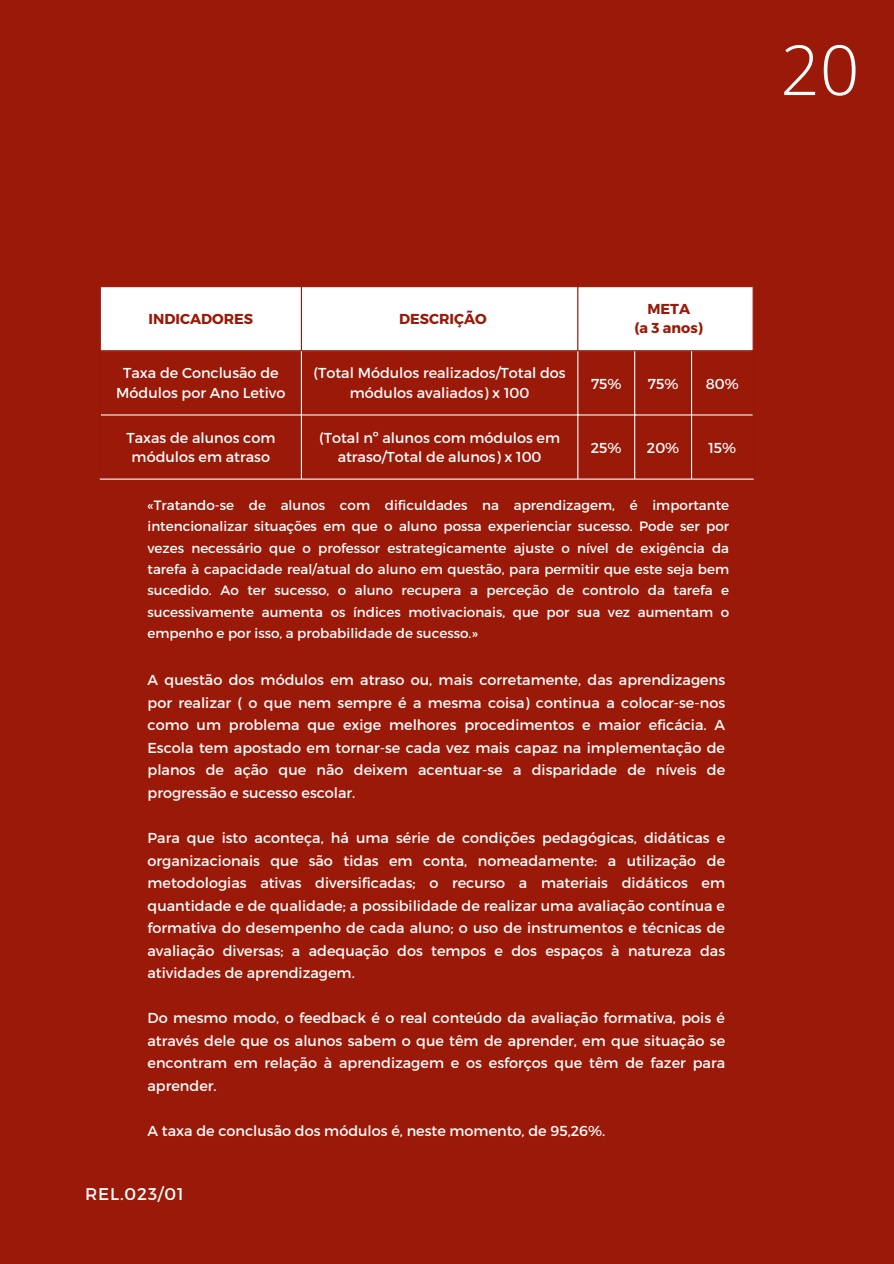
<style>
.page{position:relative;width:894px;height:1264px;background:#fff}
.page>*{position:absolute;margin:0;border:0;box-sizing:border-box;transform-origin:0 0}
.t1{font:300 69.15px "Open Sans";color:#fff}
.t2{font:16.95px "Montserrat";letter-spacing:.05em;color:#fefefe}
.t3{font:14.4px/22.5px "Montserrat";color:#fefefe;text-align:justify}
.t4{font:14.4px/19.2px "Montserrat";color:#fff;text-align:center}
.t5{font:700 14.4px "Montserrat";color:#9b1908}
.t6{font:13.5px/21.3px "Montserrat";color:#fff;text-align:justify}
</style>
<div class="page">
<div style="left:0;top:0;width:893px;height:1263px;background:#9b1908"></div>
<div style="left:101px;top:287px;width:651px;height:63px;background:#fff"></div>
<hr style="left:301px;top:287px;width:1px;height:63px;background:#9b1908">
<hr style="left:577px;top:287px;width:1px;height:63px;background:#9b1908">
<hr style="left:301px;top:351px;width:1px;height:127px;background:#fff">
<hr style="left:577px;top:351px;width:1px;height:127px;background:#fff">
<hr style="left:634px;top:351px;width:1px;height:127px;background:#fff">
<hr style="left:690px;top:351px;width:2px;height:127px;background:#fff">
<hr style="left:101px;top:414px;width:651px;height:1px;background:#fff">
<hr style="left:100px;top:478px;width:653px;height:1px;background:#fff">
<p class="t1" style="left:780px;top:21px;width:80px">20</p>
<p class="t5" style="left:148px;top:310px;width:106px">INDICADORES</p>
<p class="t5" style="left:399px;top:310px;width:89px">DESCRIÇÃO</p>
<p class="t5" style="left:647px;top:300px;width:44px">META</p>
<p class="t5" style="left:634px;top:319px;width:70px">(a 3 anos)</p>
<p class="t4" style="left:116px;top:363px;width:170px">Taxa de Conclusão de<br>Módulos por Ano Letivo</p>
<p class="t4" style="left:313px;top:363px;width:254px">(Total Módulos realizados/Total dos módulos avaliados) x 100</p>
<p class="t4" style="left:591px;top:373px;width:32px">75%</p>
<p class="t4" style="left:647px;top:373px;width:32px">75%</p>
<p class="t4" style="left:705px;top:373px;width:34px">80%</p>
<p class="t4" style="left:126px;top:427px;width:150px">Taxas de alunos com módulos em atraso</p>
<p class="t4" style="left:319px;top:427px;width:242px">(Total nº alunos com módulos em atraso/Total de alunos) x 100</p>
<p class="t4" style="left:590px;top:437px;width:32px">25%</p>
<p class="t4" style="left:646px;top:437px;width:34px">20%</p>
<p class="t4" style="left:708px;top:437px;width:29px">15%</p>
<h1 class="t6" style="left:147px;top:493px;width:583px">«Tratando-se de alunos com dificuldades na aprendizagem, é importante intencionalizar situações em que o aluno possa experienciar sucesso. Pode ser por vezes necessário que o professor estrategicamente ajuste o nível de exigência da tarefa à capacidade real/atual do aluno em questão, para permitir que este seja bem sucedido. Ao ter sucesso, o aluno recupera a perceção de controlo da tarefa e sucessivamente aumenta os índices motivacionais, que por sua vez aumentam o empenho e por isso, a probabilidade de sucesso.»</h1>
<p class="t3" style="left:147px;top:668px;width:579px">A questão dos módulos em atraso ou, mais corretamente, das aprendizagens por realizar ( o que nem sempre é a mesma coisa) continua a colocar-se-nos como um problema que exige melhores procedimentos e maior eficácia. A Escola tem apostado em tornar-se cada vez mais capaz na implementação de planos de ação que não deixem acentuar-se a disparidade de níveis de progressão e sucesso escolar.</p>
<p class="t3" style="left:147px;top:825px;width:579px">Para que isto aconteça, há uma série de condições pedagógicas, didáticas e organizacionais que são tidas em conta, nomeadamente: a utilização de metodologias ativas diversificadas; o recurso a materiais didáticos em quantidade e de qualidade; a possibilidade de realizar uma avaliação contínua e formativa do desempenho de cada aluno; o uso de instrumentos e técnicas de avaliação diversas; a adequação dos tempos e dos espaços à natureza das atividades de aprendizagem.</p>
<p class="t3" style="left:147px;top:1005px;width:579px">Do mesmo modo, o feedback é o real conteúdo da avaliação formativa, pois é através dele que os alunos sabem o que têm de aprender, em que situação se encontram em relação à aprendizagem e os esforços que têm de fazer para aprender.</p>
<p class="t3" style="left:147px;top:1118px;width:459px">A taxa de conclusão dos módulos é, neste momento, de 95,26%.</p>
<p class="t2" style="left:85px;top:1182px;width:100px">REL.023/01</p>
</div>
